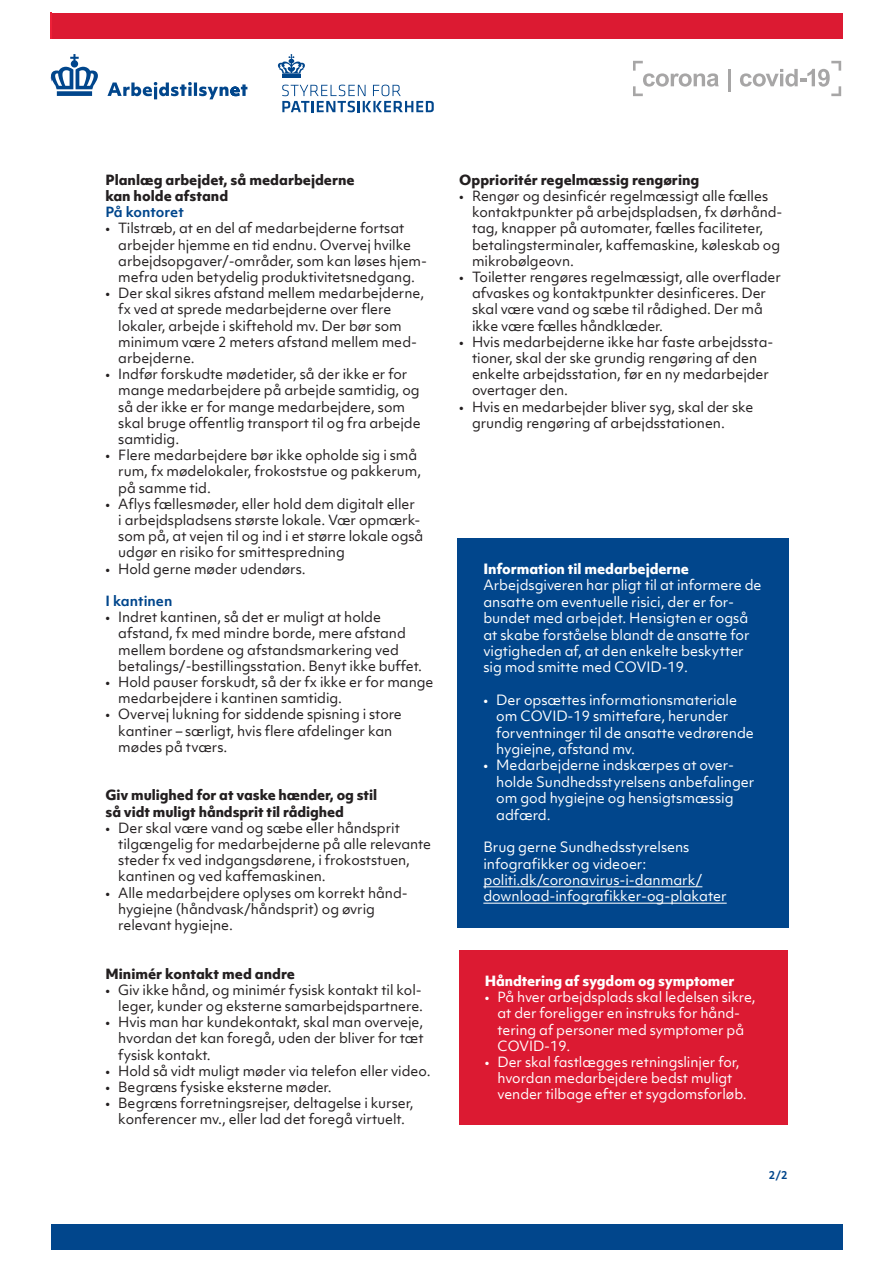
<style>
.page{position:relative;width:893px;height:1263px;background:#fff}
.page>*{position:absolute;margin:0;border:0;box-sizing:border-box;transform-origin:0 0}
.t1{font:13.65px/16.4px "Objektiv Mk 1";letter-spacing:-.005em;color:#fff}
.t2{font:800 13.65px "Objektiv Mk 1";letter-spacing:-.005em;color:#fff}
.t3{font:13.5px/16.2px "Objektiv Mk 1";letter-spacing:-.005em;color:#231f20}
.t4{font:13.5px/16.2px "Objektiv Mk 1";letter-spacing:-.005em;color:#fff}
.t5{font:800 13.5px/16.2px "Objektiv Mk 1";color:#231f20}
.t6{font:800 13.5px "Objektiv Mk 1";letter-spacing:-.005em;color:#fff}
.t7{font:700 13.5px "Objektiv Mk 1";color:#01468c}
.t8{font:700 10.5px "Objektiv Mk 1";color:#01468c}
</style>
<div class="page">
<div style="left:51px;top:13px;width:792px;height:25px;background:#dc1a32"></div>
<div style="left:51px;top:1225px;width:792px;height:25px;background:#01468c"></div>
<svg style="left:51px;top:13px;width:1px;height:25px"></svg>
<div style="left:458px;top:538px;width:331px;height:389px;background:#01468c"></div>
<hr style="left:483px;top:886px;width:219px;height:1px;background:#fff">
<hr style="left:483px;top:903px;width:244px;height:1px;background:#fff">
<div style="left:459px;top:950px;width:328px;height:175px;background:#dc1a32"></div>
<svg style="left:107px;top:82px;width:140px;height:17px"></svg>
<svg style="left:51px;top:54px;width:47px;height:42px"></svg>
<svg style="left:633px;top:61px;width:86px;height:35px"></svg>
<hr style="left:728px;top:69px;width:3px;height:22px;background:#231f20">
<svg style="left:740px;top:61px;width:101px;height:35px"></svg>
<hr style="left:282px;top:74px;width:18px;height:4px;background:#01468c">
<svg style="left:278px;top:54px;width:27px;height:20px"></svg>
<svg style="left:282px;top:85px;width:152px;height:27px"></svg>
<p class="t5" style="left:106px;top:171px;width:251px">Planlæg arbejdet, så medarbejderne kan holde afstand</p>
<p class="t7" style="left:106px;top:203px;width:80px">På kontoret</p>
<p class="t3" style="left:118px;top:220px;width:310px;text-indent:-13px">• Tilstræb, at en del af medarbejderne fortsat arbejder hjemme en tid endnu. Overvej hvilke arbejdsopgaver/-områder, som kan løses hjem&shy;mefra uden betydelig produktivitetsnedgang.</p>
<p class="t3" style="left:118px;top:285px;width:307px;text-indent:-13px">• Der skal sikres afstand mellem medarbejderne, fx ved at sprede medarbejderne over flere lokaler, arbejde i skiftehold mv. Der bør som minimum være 2 meters afstand mellem med&shy;arbejderne.</p>
<p class="t3" style="left:118px;top:366px;width:304px;text-indent:-13px">• Indfør forskudte mødetider, så der ikke er for mange medarbejdere på arbejde samtidig, og så der ikke er for mange medarbejdere, som skal bruge offentlig transport til og fra arbejde samtidig.</p>
<p class="t3" style="left:118px;top:447px;width:305px;text-indent:-13px">• Flere medarbejdere bør ikke opholde sig i små rum, fx mødelokaler, frokoststue og pakkerum, på samme tid.</p>
<p class="t3" style="left:118px;top:495px;width:307px;text-indent:-13px">• Aflys fællesmøder, eller hold dem digitalt eller<br>i arbejdspladsens største lokale. Vær opmærk&shy;som på, at vejen til og ind i et større lokale også udgør en risiko for smittespredning</p>
<p class="t3" style="left:106px;top:560px;width:202px">• Hold gerne møder udendørs.</p>
<p class="t7" style="left:106px;top:591px;width:68px">I kantinen</p>
<p class="t3" style="left:118px;top:609px;width:305px;text-indent:-13px">• Indret kantinen, så det er muligt at holde afstand, fx med mindre borde, mere afstand mellem bordene og afstandsmarkering ved betalings/-bestillingsstation. Benyt ikke buffet.</p>
<p class="t3" style="left:118px;top:674px;width:317px;text-indent:-13px">• Hold pauser forskudt, så der fx ikke er for mange medarbejdere i kantinen samtidig.</p>
<p class="t3" style="left:118px;top:706px;width:285px;text-indent:-13px">• Overvej lukning for siddende spisning i store kantiner – særligt, hvis flere afdelinger kan mødes på tværs.</p>
<p class="t5" style="left:106px;top:787px;width:273px">Giv mulighed for at vaske hænder, og stil så vidt muligt håndsprit til rådighed</p>
<p class="t3" style="left:118px;top:819px;width:314px;text-indent:-13px">• Der skal være vand og sæbe eller håndsprit tilgængelig for medarbejderne på alle relevante steder fx ved indgangsdørene, i frokoststuen, kantinen og ved kaffemaskinen.</p>
<p class="t3" style="left:118px;top:884px;width:291px;text-indent:-13px">• Alle medarbejdere oplyses om korrekt hånd&shy;hygiejne (håndvask/håndsprit) og øvrig relevant hygiejne.</p>
<p class="t5" style="left:106px;top:965px;width:191px">Minimér kontakt med andre</p>
<p class="t3" style="left:106px;top:981px;width:319px;text-align:right">• Giv ikke hånd, og minimér fysisk kontakt til kol&shy;leger, kunder og eksterne samarbejdspartnere.</p>
<p class="t3" style="left:118px;top:1014px;width:307px;text-align:justify;text-indent:-13px">• Hvis man har kundekontakt, skal man overveje, hvordan det kan foregå, uden der bliver for tæt fysisk kontakt.</p>
<p class="t3" style="left:106px;top:1062px;width:327px">• Hold så vidt muligt møder via telefon eller video.</p>
<p class="t3" style="left:106px;top:1079px;width:228px">• Begræns fysiske eksterne møder.</p>
<p class="t3" style="left:106px;top:1095px;width:310px;text-align:center">• Begræns forretningsrejser, deltagelse i kurser, konferencer mv., eller lad det foregå virtuelt.</p>
<p class="t5" style="left:459px;top:171px;width:242px">Opprioritér regelmæssig rengøring</p>
<p class="t3" style="left:472px;top:188px;width:312px;text-indent:-13px">• Rengør og desinficér regelmæssigt alle fælles kontaktpunkter på arbejdspladsen, fx dørhånd&shy;tag, knapper på automater, fælles faciliteter, betalingsterminaler, kaffemaskine, køleskab og mikrobølgeovn.</p>
<p class="t3" style="left:472px;top:269px;width:311px;text-indent:-13px">• Toiletter rengøres regelmæssigt, alle overflader afvaskes og kontaktpunkter desinficeres. Der skal være vand og sæbe til rådighed. Der må ikke være fælles håndklæder.</p>
<p class="t3" style="left:472px;top:333px;width:303px;text-indent:-13px">• Hvis medarbejderne ikke har faste arbejdssta&shy;tioner, skal der ske grundig rengøring af den enkelte arbejdsstation, før en ny medarbejder overtager den.</p>
<p class="t3" style="left:472px;top:398px;width:283px;text-indent:-13px">• Hvis en medarbejder bliver syg, skal der ske grundig rengøring af arbejdsstationen.</p>
<p class="t2" style="left:483px;top:559px;width:207px">Information til medarbejderne</p>
<p class="t1" style="left:483px;top:577px;width:280px">Arbejdsgiveren har pligt til at informere de ansatte om eventuelle risici, der er for&shy;bundet med arbejdet. Hensigten er også at skabe forståelse blandt de ansatte for vigtigheden af, at den enkelte beskytter sig mod smitte med COVID-19.</p>
<p class="t1" style="left:496px;top:692px;width:259px;text-indent:-13px">• Der opsættes informationsmateriale om COVID-19 smittefare, herunder forventninger til de ansatte vedrørende hygiejne, afstand mv.</p>
<p class="t1" style="left:496px;top:757px;width:260px;text-indent:-13px">• Medarbejderne indskærpes at over&shy;holde Sundhedsstyrelsens anbefalinger om god hygiejne og hensigtsmæssig adfærd.</p>
<p class="t1" style="left:483px;top:839px;width:245px">Brug gerne Sundhedsstyrelsens infografikker og videoer: politi.dk/coronavirus-i-danmark/ download-infografikker-og-plakater</p>
<p class="t6" style="left:485px;top:971px;width:251px">Håndtering af sygdom og symptomer</p>
<p class="t4" style="left:497px;top:989px;width:260px;text-indent:-13px">• På hver arbejdsplads skal ledelsen sikre, at der foreligger en instruks for hånd&shy;tering af personer med symptomer på<br>COVID-19.</p>
<p class="t4" style="left:497px;top:1054px;width:251px;text-indent:-13px">• Der skal fastlægges retningslinjer for, hvordan medarbejdere bedst muligt vender tilbage efter et sygdomsforløb.</p>
<p class="t8" style="left:769px;top:1167px;width:20px">2/2</p>
</div>
